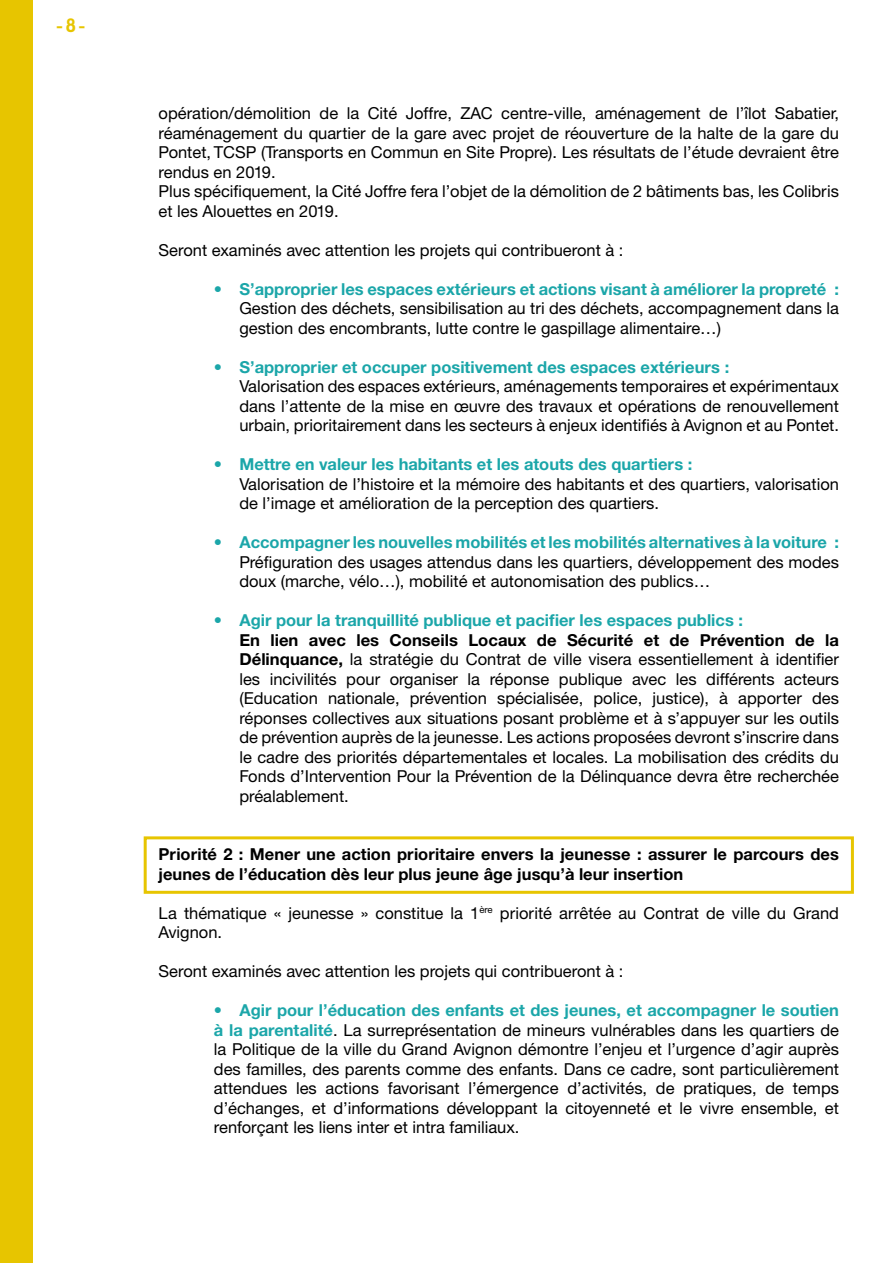
<style>
.page{position:relative;width:893px;height:1263px;background:#fff}
.page>*{position:absolute;margin:0;border:0;box-sizing:border-box;transform-origin:0 0}
.t1{font:20.25px "Collegiate";color:#e7c500}
.t2{font:16.5px/19.5px "Helvetica Neue CE";color:#000}
.t3{font:700 16.5px "Helvetica Neue CE";color:#1ba6a9}
.t4{font:700 16.5px/19.5px "Helvetica Neue CE";color:#000}
.s1{font-weight:700}
.s2{font-weight:700;color:#1ba6a9}
</style>
<div class="page">
<div style="left:144px;top:836px;width:710px;height:58px;border:3px solid #e7c500"></div>
<div style="left:0;top:0;width:32px;height:1263px;background:#e7c500"></div>
<p class="t1" style="left:56px;top:13px;width:31px">- 8 -</p>
<p class="t2" style="left:159px;top:104px;width:682px">opération/démolition de la Cité Joffre, ZAC centre-ville, aménagement de l’îlot Sabatier, réaménagement du quartier de la gare avec projet de réouverture de la halte de la gare du Pontet, TCSP (Transports en Commun en Site Propre). Les résultats de l’étude devraient être rendus en 2019.<br>Plus spécifiquement, la Cité Joffre fera l’objet de la démolition de 2 bâtiments bas, les Colibris et les Alouettes en 2019.</p>
<p class="t2" style="left:159px;top:240px;width:466px">Seront examinés avec attention les projets qui contribueront à :</p>
<p class="t3" style="left:214px;top:279px;width:627px">• S’approprier les espaces extérieurs et actions visant à améliorer la propreté :</p>
<p class="t2" style="left:239px;top:299px;width:601px">Gestion des déchets, sensibilisation au tri des déchets, accompagnement dans la gestion des encombrants, lutte contre le gaspillage alimentaire…)</p>
<p class="t3" style="left:214px;top:357px;width:517px">• S’approprier et occuper positivement des espaces extérieurs :</p>
<p class="t2" style="left:239px;top:377px;width:601px;text-align:justify">Valorisation des espaces extérieurs, aménagements temporaires et expérimentaux dans l’attente de la mise en œuvre des travaux et opérations de renouvellement urbain, prioritairement dans les secteurs à enjeux identifiés à Avignon et au Pontet.</p>
<p class="t3" style="left:214px;top:454px;width:480px">• Mettre en valeur les habitants et les atouts des quartiers :</p>
<p class="t2" style="left:239px;top:474px;width:601px">Valorisation de l’histoire et la mémoire des habitants et des quartiers, valorisation de l’image et amélioration de la perception des quartiers.</p>
<p class="t3" style="left:214px;top:532px;width:627px">• Accompagner les nouvelles mobilités et les mobilités alternatives à la voiture :</p>
<p class="t2" style="left:239px;top:552px;width:601px">Préfiguration des usages attendus dans les quartiers, développement des modes doux (marche, vélo…), mobilité et autonomisation des publics…</p>
<p class="t3" style="left:214px;top:610px;width:531px">• Agir pour la tranquillité publique et pacifier les espaces publics :</p>
<p class="t2" style="left:239px;top:630px;width:601px;text-align:justify"><span class="s1">En lien avec les Conseils Locaux de Sécurité et de Prévention de la Délinquance,</span> la stratégie du Contrat de ville visera essentiellement à identifier les incivilités pour organiser la réponse publique avec les différents acteurs (Education nationale, prévention spécialisée, police, justice), à apporter des réponses collectives aux situations posant problème et à s’appuyer sur les outils de prévention auprès de la jeunesse. Les actions proposées devront s’inscrire dans le cadre des priorités départementales et locales. La mobilisation des crédits du Fonds d’Intervention Pour la Prévention de la Délinquance devra être recherchée préalablement.</p>
<p class="t4" style="left:159px;top:845px;width:682px">Priorité 2 : Mener une action prioritaire envers la jeunesse : assurer le parcours des jeunes de l’éducation dès leur plus jeune âge jusqu’à leur insertion</p>
<p class="t2" style="left:159px;top:903px;width:682px">La thématique « jeunesse » constitue la 1<sup>ère</sup> priorité arrêtée au Contrat de ville du Grand<br>Avignon.</p>
<p class="t2" style="left:159px;top:962px;width:466px">Seront examinés avec attention les projets qui contribueront à :</p>
<p class="t2" style="left:214px;top:1001px;width:627px;text-align:justify"><span class="s2">• Agir pour l’éducation des enfants et des jeunes, et accompagner le soutien à la parentalité</span>. La surreprésentation de mineurs vulnérables dans les quartiers de la Politique de la ville du Grand Avignon démontre l’enjeu et l’urgence d’agir auprès des familles, des parents comme des enfants. Dans ce cadre, sont particulièrement attendues les actions favorisant l’émergence d’activités, de pratiques, de temps d’échanges, et d’informations développant la citoyenneté et le vivre ensemble, et renforçant les liens inter et intra familiaux.</p>
</div>
